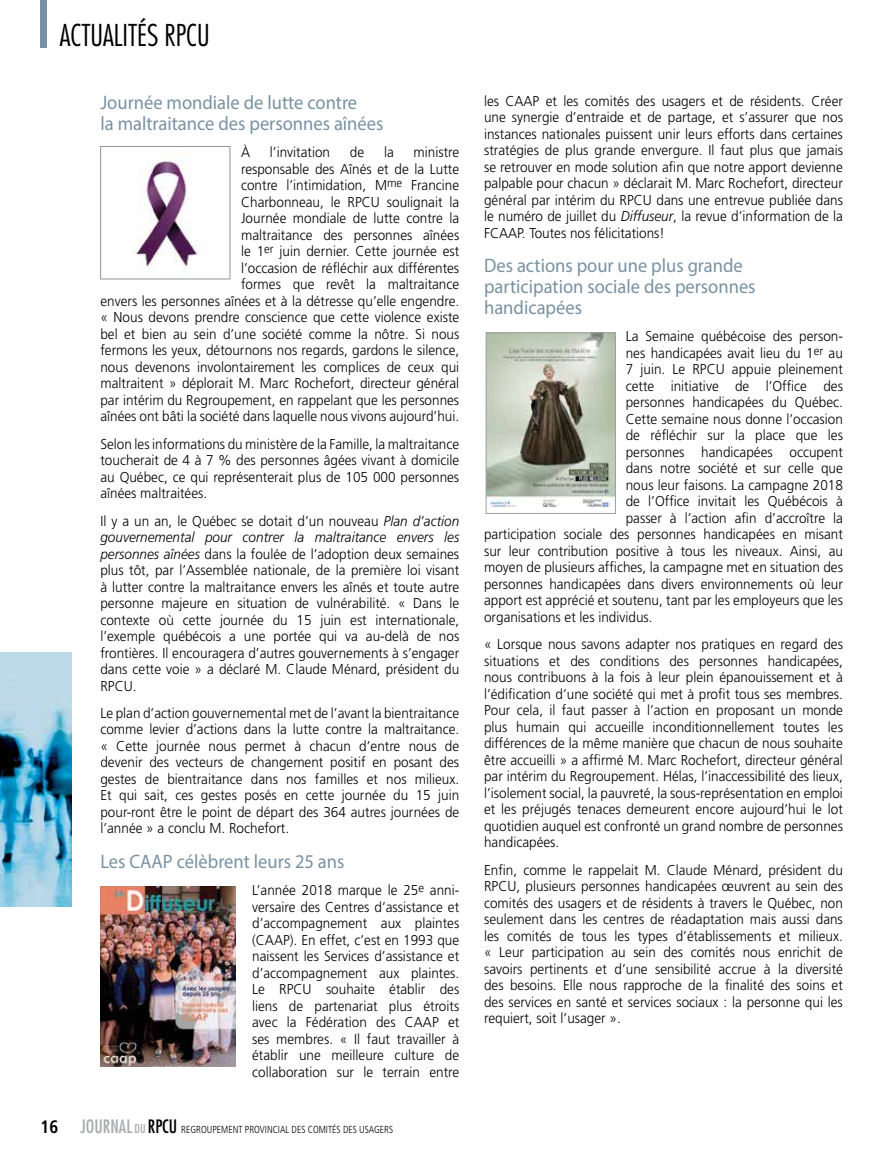
<style>
.page{position:relative;width:891px;height:1161px;background:#fff}
.page>*{position:absolute;margin:0;border:0;box-sizing:border-box;transform-origin:0 0}
.t1{font:300 condensed 29.4px "Futura";color:#000}
.t2{font:19.5px/21px "Myriad Pro";color:#7992a3;scale:.95 1}
.t3{font:300 14.25px/16.5px "Frutiger";color:#000;text-align:justify;scale:.95 1}
.t4{font:300 condensed 10.2px "Frutiger";color:#000;scale:.95 1}
.s1{font-style:italic}
.s2{font-weight:700;font-size:18px}
.s3{font-family:"Futura";font-weight:400;font-size:18px;color:#a9abae}
.s4{font-family:"Futura";font-weight:400;font-size:12px;color:#a9abae}
.s5{font-family:"Futura";font-weight:400;font-size:18px}
</style>
<div class="page">
<img style="left:0;top:653px;width:72px;height:254px">
<div style="left:40px;top:0;width:7px;height:48px;background:#7992a3"></div>
<img style="left:134px;top:151px;width:66px;height:122px">
<div style="left:100px;top:146px;width:130px;height:133px;border:1px solid #939598"></div>
<img style="left:100px;top:886px;width:135px;height:180px">
<img style="left:488px;top:335px;width:126px;height:171px">
<div style="left:486px;top:333px;width:130px;height:181px;border:1px solid #9d9fa2"></div>
<h1 class="t1" style="left:60px;top:17px;width:151px">ACTUALITÉS RPCU</h1>
<h2 class="t2" style="left:100px;top:92px;width:299px">Journée mondiale de lutte contre<br>la maltraitance des personnes aînées</h2>
<p class="t3" style="left:241px;top:144px;width:11px">À</p>
<p class="t3" style="left:270px;top:144px;width:65px">l’invitation</p>
<p class="t3" style="left:350px;top:144px;width:17px">de</p>
<p class="t3" style="left:384px;top:144px;width:12px">la</p>
<p class="t3" style="left:100px;top:144px;width:379px;text-align:right">ministre<br>responsable des Aînés et de la Lutte<br>contre l’intimidation, M<sup>me</sup> Francine<br>Charbonneau, le RPCU soulignait la<br>Journée mondiale de lutte contre la<br>maltraitance des personnes aînées<br>le 1<sup>er</sup> juin dernier. Cette journée est<br>l’occasion de réfléchir aux différentes<br>formes que revêt la maltraitance<br>envers les personnes aînées et à la détresse qu’elle engendre. « Nous devons prendre conscience que cette violence existe bel et bien au sein d’une société comme la nôtre. Si nous fermons les yeux, détournons nos regards, gardons le silence, nous devenons involontairement les complices de ceux qui maltraitent » déplorait M. Marc Rochefort, directeur général par intérim du Regroupement, en rappelant que les personnes aînées ont bâti la société dans laquelle nous vivons aujourd’hui.</p>
<p class="t3" style="left:100px;top:436px;width:379px">Selon les informations du ministère de la Famille, la maltraitance toucherait de 4 à 7 % des personnes âgées vivant à domicile au Québec, ce qui représenterait plus de 105 000 personnes aînées maltraitées.</p>
<p class="t3" style="left:100px;top:512px;width:379px">Il y a un an, le Québec se dotait d’un nouveau <span class="s1">Plan d’action gouvernemental pour contrer la maltraitance envers les personnes aînées</span> dans la foulée de l’adoption deux semaines plus tôt, par l’Assemblée nationale, de la première loi visant à lutter contre la maltraitance envers les aînés et toute autre personne majeure en situation de vulnérabilité. « Dans le contexte où cette journée du 15 juin est internationale, l’exemple québécois a une portée qui va au-delà de nos frontières. Il encouragera d’autres gouvernements à s’engager dans cette voie » a déclaré M. Claude Ménard, président du RPCU.</p>
<p class="t3" style="left:100px;top:705px;width:379px">Le plan d’action gouvernemental met de l’avant la bientraitance comme levier d’actions dans la lutte contre la maltraitance. « Cette journée nous permet à chacun d’entre nous de devenir des vecteurs de changement positif en posant des gestes de bientraitance dans nos familles et nos milieux.<br>Et qui sait, ces gestes posés en cette journée du 15 juin pour-ront être le point de départ des 364 autres journées de l’année » a conclu M. Rochefort.</p>
<h2 class="t2" style="left:100px;top:850px;width:258px">Les CAAP célèbrent leurs 25 ans</h2>
<p class="t3" style="left:252px;top:882px;width:220px">L’année 2018 marque le 25<sup>e</sup> anni&shy;versaire des Centres d’assistance et d’accompagnement aux plaintes (CAAP). En effet, c’est en 1993 que naissent les Services d’assistance et d’accompagnement aux plaintes.<br>Le RPCU souhaite établir des liens de partenariat plus étroits avec la Fédération des CAAP et ses membres. « Il faut travailler à établir une meilleure culture de collaboration sur le terrain entre</p>
<p class="t4" style="left:40px;top:1124px;width:373px"><span class="s2">16</span> <span class="s3">JOURNAL</span> <span class="s4">DU</span> <span class="s5">RPCU</span> REGROUPEMENT PROVINCIAL DES COMITÉS DES USAGERS</p>
<p class="t3" style="left:484px;top:92px;width:379px">les CAAP et les comités des usagers et de résidents. Créer une synergie d’entraide et de partage, et s’assurer que nos instances nationales puissent unir leurs efforts dans certaines stratégies de plus grande envergure. Il faut plus que jamais se retrouver en mode solution afin que notre apport devienne palpable pour chacun » déclarait M. Marc Rochefort, directeur général par intérim du RPCU dans une entrevue publiée dans le numéro de juillet du <span class="s1">Diffuseur</span>, la revue d’information de la FCAAP. Toutes nos félicitations!</p>
<h2 class="t2" style="left:484px;top:255px;width:287px">Des actions pour une plus grande participation sociale des personnes handicapées</h2>
<p class="t3" style="left:626px;top:328px;width:230px">La Semaine québécoise des person-</p>
<p class="t3" style="left:626px;top:345px;width:230px">nes handicapées avait lieu du 1<sup>er</sup> au</p>
<p class="t3" style="left:626px;top:361px;width:230px">7 juin. Le RPCU appuie pleinement</p>
<p class="t3" style="left:626px;top:378px;width:230px">cette initiative de l’Office des</p>
<p class="t3" style="left:626px;top:394px;width:230px">personnes handicapées du Québec.</p>
<p class="t3" style="left:626px;top:411px;width:230px">Cette semaine nous donne l’occasion</p>
<p class="t3" style="left:626px;top:427px;width:230px">de réfléchir sur la place que les</p>
<p class="t3" style="left:626px;top:444px;width:230px">personnes handicapées occupent</p>
<p class="t3" style="left:626px;top:460px;width:230px">dans notre société et sur celle que</p>
<p class="t3" style="left:626px;top:477px;width:230px">nous leur faisons. La campagne 2018</p>
<p class="t3" style="left:626px;top:493px;width:230px">de l’Office invitait les Québécois à</p>
<p class="t3" style="left:626px;top:510px;width:230px">passer à l’action afin d’accroître la</p>
<p class="t3" style="left:484px;top:526px;width:379px">participation sociale des personnes handicapées en misant</p>
<p class="t3" style="left:484px;top:543px;width:379px">sur leur contribution positive à tous les niveaux. Ainsi, au</p>
<p class="t3" style="left:484px;top:559px;width:379px">moyen de plusieurs affiches, la campagne met en situation des</p>
<p class="t3" style="left:484px;top:576px;width:379px">personnes handicapées dans divers environnements où leur</p>
<p class="t3" style="left:484px;top:592px;width:379px">apport est apprécié et soutenu, tant par les employeurs que les</p>
<p class="t3" style="left:484px;top:609px;width:179px">organisations et les individus.</p>
<p class="t3" style="left:484px;top:636px;width:379px">« Lorsque nous savons adapter nos pratiques en regard des situations et des conditions des personnes handicapées, nous contribuons à la fois à leur plein épanouissement et à l’édification d’une société qui met à profit tous ses membres.<br>Pour cela, il faut passer à l’action en proposant un monde plus humain qui accueille inconditionnellement toutes les différences de la même manière que chacun de nous souhaite être accueilli » a affirmé M. Marc Rochefort, directeur général par intérim du Regroupement. Hélas, l’inaccessibilité des lieux, l’isolement social, la pauvreté, la sous-représentation en emploi et les préjugés tenaces demeurent encore aujourd’hui le lot quotidien auquel est confronté un grand nombre de personnes handicapées.</p>
<p class="t3" style="left:484px;top:861px;width:379px">Enfin, comme le rappelait M. Claude Ménard, président du RPCU, plusieurs personnes handicapées œuvrent au sein des comités des usagers et de résidents à travers le Québec, non seulement dans les centres de réadaptation mais aussi dans les comités de tous les types d’établissements et milieux. « Leur participation au sein des comités nous enrichit de savoirs pertinents et d’une sensibilité accrue à la diversité des besoins. Elle nous rapproche de la finalité des soins et des services en santé et services sociaux : la personne qui les requiert, soit l’usager ».</p>
</div>
